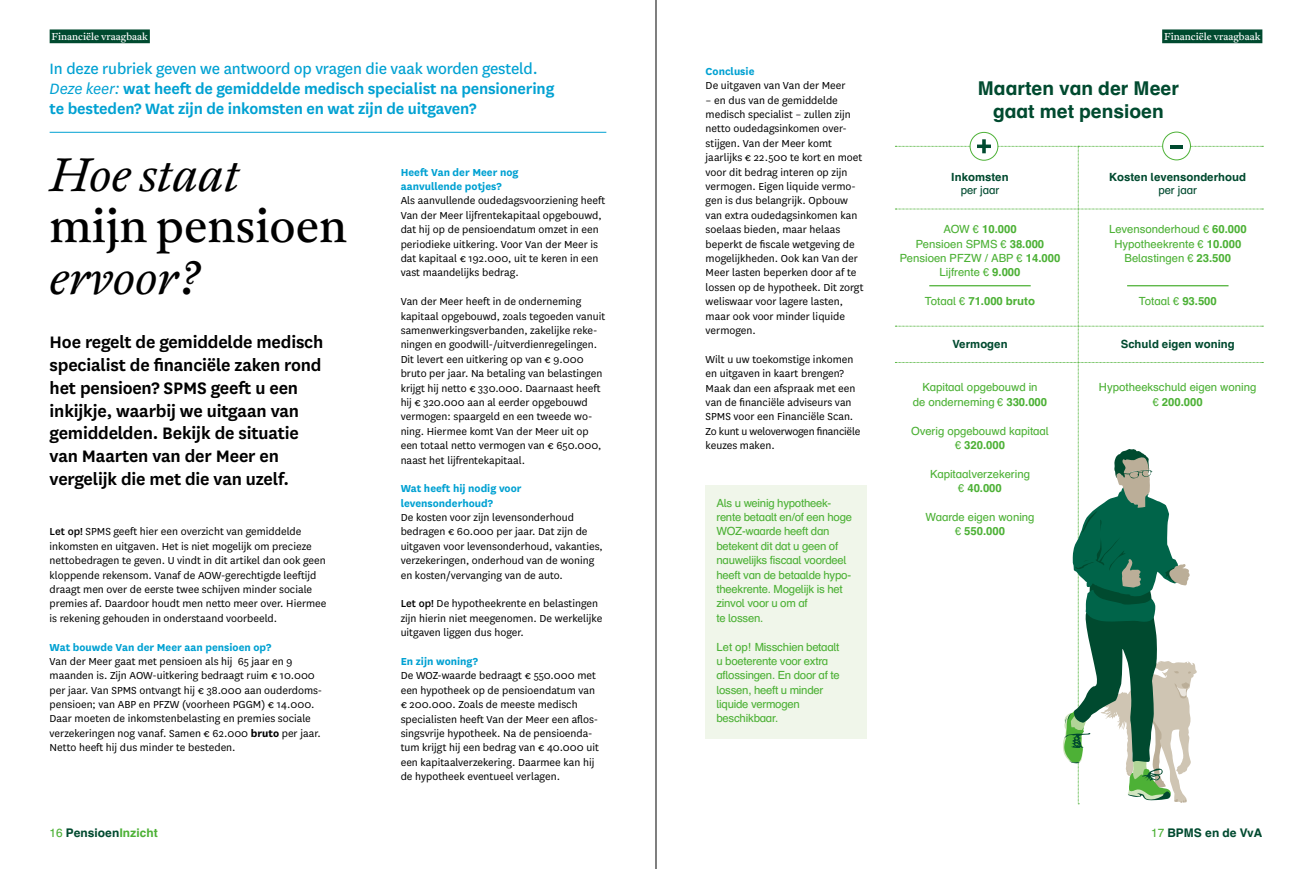
<style>
.page{position:relative;width:1312px;height:869px;background:#fff}
.page>*{position:absolute;margin:0;border:0;box-sizing:border-box;transform-origin:0 0}
.t1{font:italic 300 46.38px "Antwerp";color:#000}
.t2{font:46.38px "Antwerp";color:#000}
.t3{font:600 19.38px/22.6px "National";letter-spacing:-.01em;color:#000}
.t4{font:700 19px/22.8px "Schulbuch Nord OT";color:#004a2f;text-align:center}
.t5{font:600 17.5px/20px "National";letter-spacing:-.01em;color:#00a1d2}
.t6{font:11.88px/14.4px "National";color:#000}
.t7{font:700 11.88px/14.4px "National";color:#00a1d2}
.t8{font:700 11.88px "Schulbuch Nord OT";color:#004a2f}
.t9{font:11.25px/14.4px "Schulbuch Nord OT";letter-spacing:-.02em;color:#4db136}
.t10{font:11.25px/14.4px "Schulbuch Nord OT";color:#4db136;text-align:center}
.t11{font:700 11.25px "Schulbuch Nord OT";color:#004a2f}
.t12{font:700 11.25px "Schulbuch Nord OT";color:#4db136}
.t13{font:11.25px "Schulbuch Nord OT";color:#004a2f}
.t14{font:10px "Antwerp";color:#fff}
.s1{font-weight:400}
.s2{font-weight:400;font-style:italic}
.s3{font-weight:500}
.s4{font-weight:700}
.s5{font-weight:400;color:#4db136}
.s6{color:#4db136}
</style>
<div class="page">
<div style="left:705px;top:484px;width:161px;height:254px;background:#f0f6ea"></div>
<div style="left:50px;top:29px;width:100px;height:14px;background:#004a2f"></div>
<div style="left:1161px;top:29px;width:100px;height:14px;background:#004a2f"></div>
<hr style="left:50px;top:132px;width:556px;height:1px;background:#00a1d2">
<svg style="left:969px;top:132px;width:28px;height:28px"></svg>
<div style="left:969px;top:132px;width:29px;height:29px;border:1px solid #4db136;border-radius:50%"></div>
<svg style="left:895px;top:139px;width:367px;height:665px"></svg>
<div style="left:1162px;top:132px;width:28px;height:28px;background:#fff;border-radius:50%"></div>
<div style="left:1161px;top:131px;width:29px;height:29px;border:1px solid #4db136;border-radius:50%"></div>
<hr style="left:1169px;top:145px;width:13px;height:4px;background:#004a2f">
<hr style="left:929px;top:285px;width:101px;height:1px;background:#4db136">
<hr style="left:1126px;top:285px;width:102px;height:1px;background:#4db136">
<hr style="left:655px;top:0;width:1px;height:868px;background:#000">
<p class="t14" style="left:52px;top:30px;width:98px">Financiële vraagbaak</p>
<p class="t14" style="left:1163px;top:30px;width:98px">Financiële vraagbaak</p>
<h3 class="t5" style="left:50px;top:57px;width:506px"><span class="s1">In deze rubriek geven we antwoord op vragen die vaak worden gesteld.<br></span><span class="s2">Deze keer:</span> wat heeft de gemiddelde medisch specialist na pensionering te besteden? Wat zijn de inkomsten en wat zijn de uitgaven?</h3>
<h1 class="t1" style="left:50px;top:145px;width:191px">Hoe staat</h1>
<h1 class="t2" style="left:50px;top:194px;width:299px">mijn pensioen</h1>
<h1 class="t1" style="left:50px;top:248px;width:151px">ervoor?</h1>
<h2 class="t3" style="left:50px;top:330px;width:275px">Hoe regelt de gemiddelde medisch specialist de financiële zaken rond het pensioen? SPMS geeft u een inkijkje, waarbij we uitgaan van gemiddelden. Bekijk de situatie van Maarten van der Meer en vergelijk die met die van uzelf.</h2>
<p class="t6" style="left:50px;top:523px;width:278px"><span class="s3">Let op!</span> SPMS geeft hier een overzicht van gemiddelde inkomsten en uitgaven. Het is niet mogelijk om precieze nettobedragen te geven. U vindt in dit artikel dan ook geen kloppende rekensom. Vanaf de AOW-gerechtigde leeftijd draagt men over de eerste twee schijven minder sociale premies af. Daardoor houdt men netto meer over. Hiermee is rekening gehouden in onderstaand voorbeeld.</p>
<p class="t7" style="left:50px;top:638px;width:223px">Wat bouwde Van der Meer aan pensioen op?</p>
<p class="t6" style="left:50px;top:653px;width:274px">Van der Meer gaat met pensioen als hij 65 jaar en 9 maanden is. Zijn AOW-uitkering bedraagt ruim € 10.000 per jaar. Van SPMS ontvangt hij € 38.000 aan ouderdoms&shy;pensioen; van ABP en PFZW (voorheen PGGM) € 14.000.<br>Daar moeten de inkomstenbelasting en premies sociale verzekeringen nog vanaf. Samen € 62.000 <span class="s4">bruto</span> per jaar.<br>Netto heeft hij dus minder te besteden.</p>
<p class="t7" style="left:400px;top:164px;width:119px">Heeft Van der Meer nog aanvullende potjes?</p>
<p class="t6" style="left:400px;top:193px;width:206px">Als aanvullende oudedagsvoorziening heeft Van der Meer lijfrentekapitaal opgebouwd, dat hij op de pensioendatum omzet in een periodieke uitkering. Voor Van der Meer is dat kapitaal € 192.000, uit te keren in een vast maandelijks bedrag.</p>
<p class="t6" style="left:400px;top:294px;width:206px">Van der Meer heeft in de onderneming kapitaal opgebouwd, zoals tegoeden vanuit samenwerkingsverbanden, zakelijke reke&shy;ningen en goodwill-/uitverdienregelingen.<br>Dit levert een uitkering op van € 9.000 bruto per jaar. Na betaling van belastingen krijgt hij netto € 330.000. Daarnaast heeft hij € 320.000 aan al eerder opgebouwd vermogen: spaargeld en een tweede wo&shy;ning. Hiermee komt Van der Meer uit op een totaal netto vermogen van € 650.000, naast het lijfrentekapitaal.</p>
<p class="t7" style="left:400px;top:480px;width:122px">Wat heeft hij nodig voor levensonderhoud?</p>
<p class="t6" style="left:400px;top:509px;width:204px">De kosten voor zijn levensonderhoud bedragen € 60.000 per jaar. Dat zijn de uitgaven voor levensonderhoud, vakanties, verzekeringen, onderhoud van de woning en kosten/vervanging van de auto.</p>
<p class="t6" style="left:400px;top:595px;width:203px"><span class="s3">Let op!</span> De hypotheekrente en belastingen zijn hierin niet meegenomen. De werkelijke uitgaven liggen dus hoger.</p>
<p class="t7" style="left:400px;top:653px;width:79px">En zijn woning?</p>
<p class="t6" style="left:400px;top:667px;width:200px">De WOZ-waarde bedraagt € 550.000 met een hypotheek op de pensioendatum van € 200.000. Zoals de meeste medisch specialisten heeft Van der Meer een aflos&shy;singsvrije hypotheek. Na de pensioenda&shy;tum krijgt hij een bedrag van € 40.000 uit een kapitaalverzekering. Daarmee kan hij de hypotheek eventueel verlagen.</p>
<p class="t7" style="left:705px;top:63px;width:50px">Conclusie</p>
<p class="t6" style="left:705px;top:78px;width:141px">De uitgaven van Van der Meer</p>
<p class="t6" style="left:705px;top:92px;width:159px">– en dus van de gemiddelde medisch specialist – zullen zijn netto oudedagsinkomen over&shy;stijgen. Van der Meer komt jaarlijks € 22.500 te kort en moet voor dit bedrag interen op zijn vermogen. Eigen liquide vermo&shy;gen is dus belangrijk. Opbouw van extra oudedagsinkomen kan soelaas bieden, maar helaas beperkt de fiscale wetgeving de mogelijkheden. Ook kan Van der<br>Meer lasten beperken door af te lossen op de hypotheek. Dit zorgt weliswaar voor lagere lasten, maar ook voor minder liquide vermogen.</p>
<p class="t6" style="left:705px;top:351px;width:156px">Wilt u uw toekomstige inkomen en uitgaven in kaart brengen?<br>Maak dan een afspraak met een van de financiële adviseurs van<br>SPMS voor een Financiële Scan.<br>Zo kunt u weloverwogen financiële keuzes maken.</p>
<p class="t9" style="left:716px;top:495px;width:137px">Als u weinig hypotheek&shy;rente betaalt en/of een hoge<br>WOZ-waarde heeft dan betekent dit dat u geen of nauwelijks fiscaal voordeel heeft van de betaalde hypo&shy;theekrente. Mogelijk is het zinvol voor u om af<br>te lossen.</p>
<p class="t9" style="left:716px;top:639px;width:125px">Let op! Misschien betaalt u boeterente voor extra aflossingen. En door af te lossen, heeft u minder liquide vermogen beschikbaar.</p>
<h3 class="t4" style="left:977px;top:78px;width:203px">Maarten van der Meer gaat met pensioen</h3>
<p class="t11" style="left:951px;top:169px;width:59px">Inkomsten</p>
<p class="t13" style="left:960px;top:183px;width:40px">per jaar</p>
<p class="t10" style="left:899px;top:222px;width:162px">AOW € <span class="s4">10.000<br></span>Pensioen SPMS € <span class="s4">38.000<br></span>Pensioen PFZW / ABP € <span class="s4">14.000<br></span>Lijfrente € <span class="s4">9.000</span></p>
<p class="t12" style="left:924px;top:294px;width:111px"><span class="s1">Totaal €</span> 71.000 bruto</p>
<p class="t11" style="left:952px;top:336px;width:57px">Vermogen</p>
<p class="t10" style="left:912px;top:380px;width:136px">Kapitaal opgebouwd in<br>de onderneming € <span class="s4">330.000</span></p>
<p class="t10" style="left:910px;top:423px;width:139px">Overig opgebouwd kapitaal € <span class="s4">320.000</span></p>
<p class="t10" style="left:929px;top:466px;width:101px">Kapitaalverzekering € <span class="s4">40.000</span></p>
<p class="t10" style="left:925px;top:510px;width:111px">Waarde eigen woning € <span class="s4">550.000</span></p>
<p class="t11" style="left:1108px;top:169px;width:138px">Kosten levensonderhoud</p>
<p class="t13" style="left:1158px;top:183px;width:40px">per jaar</p>
<p class="t10" style="left:1108px;top:222px;width:139px">Levensonderhoud € <span class="s4">60.000<br></span>Hypotheekrente € <span class="s4">10.000<br></span>Belastingen € <span class="s4">23.500</span></p>
<p class="t9" style="left:1138px;top:294px;width:79px">Totaal € <span class="s4">93.500</span></p>
<p class="t11" style="left:1120px;top:336px;width:115px">Schuld eigen woning</p>
<p class="t10" style="left:1098px;top:380px;width:159px">Hypotheekschuld eigen woning € <span class="s4">200.000</span></p>
<p class="t8" style="left:50px;top:824px;width:110px"><span class="s5">16</span> Pensioen<span class="s6">Inzicht</span></p>
<p class="t8" style="left:1150px;top:824px;width:113px"><span class="s5">17</span> BPMS en de VvA</p>
</div>
